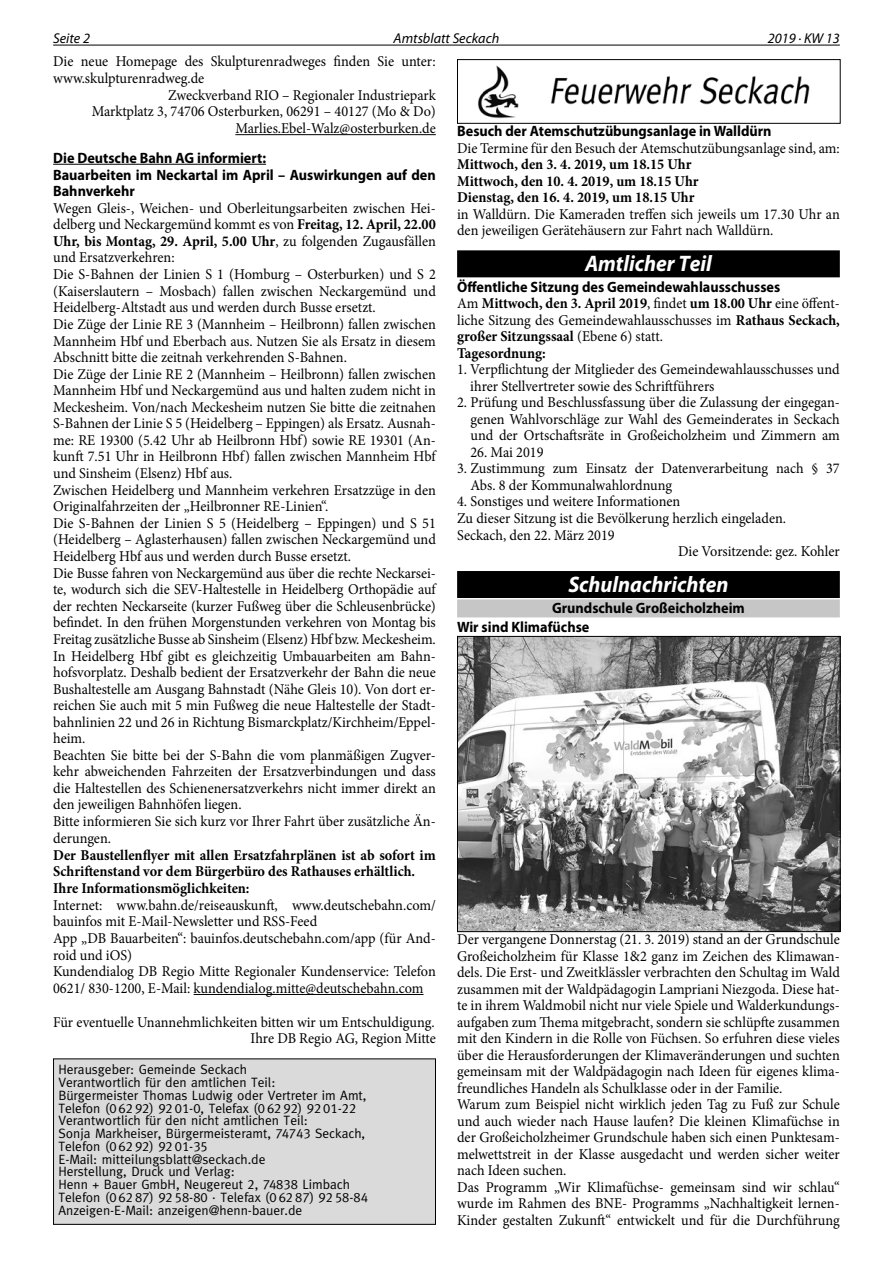
<style>
.page{position:relative;width:893px;height:1263px;background:#fff}
.page>*{position:absolute;margin:0;border:0;box-sizing:border-box;transform-origin:0 0}
.t1{font:italic 700 22.5px "Myriad Pro";color:#fff;scale:.95 1}
.t2{font:15px/16.5px "Minion Pro";color:#000;scale:.95 1}
.t3{font:700 15px/16.5px "Minion Pro";color:#000;scale:.95 1}
.t4{font:700 15px/16.6px "Myriad Pro";color:#000;scale:.95 1}
.t5{font:italic 14.25px "Myriad Pro";color:#000}
.t6{font:13.5px/12.8px "Meta";color:#000}
.t7{font:13.5px "Meta Caps";color:#000}
.s1{font-weight:700}
.s2{font-weight:400}
.s3{font-family:"Meta"}
.s4{font-family:"Meta Caps"}
</style>
<div class="page">
<hr style="left:53px;top:45px;width:787px;height:1px;background:#000">
<hr style="left:235px;top:134px;width:201px;height:1px;background:#000">
<hr style="left:53px;top:164px;width:213px;height:1px;background:#000">
<hr style="left:194px;top:994px;width:230px;height:1px;background:#000">
<div style="left:457px;top:250px;width:383px;height:27px;background:#000"></div>
<div style="left:457px;top:571px;width:383px;height:27px;background:#000"></div>
<div style="left:457px;top:599px;width:383px;height:18px;background:#c6c6c6"></div>
<img style="left:478px;top:65px;width:332px;height:53px">
<div style="left:457px;top:59px;width:384px;height:65px;border:1px solid #000"></div>
<img style="left:459px;top:638px;width:380px;height:292px">
<div style="left:457px;top:636px;width:384px;height:296px;border:1px solid #000"></div>
<div style="left:54px;top:1059px;width:381px;height:165px;background:#dadada"></div>
<div style="left:53px;top:1058px;width:383px;height:167px;border:1px solid #000"></div>
<p class="t5" style="left:53px;top:29px;width:38px">Seite 2</p>
<p class="t5" style="left:394px;top:29px;width:107px">Amtsblatt Seckach</p>
<p class="t5" style="left:768px;top:29px;width:74px">2019 · KW 13</p>
<p class="t2" style="left:53px;top:53px;width:404px">Die neue Homepage des Skulpturenradweges finden Sie unter:</p>
<p class="t2" style="left:53px;top:70px;width:161px">www.skulpturenradweg.de</p>
<p class="t2" style="left:168px;top:87px;width:283px">Zweckverband RIO – Regionaler Industriepark</p>
<p class="t2" style="left:92px;top:103px;width:364px">Marktplatz 3, 74706 Osterburken, 06291 – 40127 (Mo &amp; Do)</p>
<p class="t2" style="left:235px;top:120px;width:213px">Marlies.Ebel-Walz@osterburken.de</p>
<p class="t4" style="left:53px;top:149px;width:404px">Die Deutsche Bahn AG informiert:<br>Bauarbeiten im Neckartal im April – Auswirkungen auf den<br>Bahnverkehr</p>
<p class="t2" style="left:53px;top:200px;width:404px">Wegen Gleis-, Weichen- und Oberleitungsarbeiten zwischen Hei&shy;delberg und Neckargemünd kommt es von <span class="s1">Freitag, 12. April, 22.00<br>Uhr, bis Montag, 29. April, 5.00 Uhr</span>, zu folgenden Zugausfällen und Ersatzverkehren:<br>Die S-Bahnen der Linien S 1 (Homburg – Osterburken) und S 2 (Kaiserslautern – Mosbach) fallen zwischen Neckargemünd und Heidelberg-Altstadt aus und werden durch Busse ersetzt.<br>Die Züge der Linie RE 3 (Mannheim – Heilbronn) fallen zwischen Mannheim Hbf und Eberbach aus. Nutzen Sie als Ersatz in diesem Abschnitt bitte die zeitnah verkehrenden S-Bahnen.<br>Die Züge der Linie RE 2 (Mannheim – Heilbronn) fallen zwischen Mannheim Hbf und Neckargemünd aus und halten zudem nicht in Meckesheim. Von/nach Meckesheim nutzen Sie bitte die zeitnahen S-Bahnen der Linie S 5 (Heidelberg – Eppingen) als Ersatz. Ausnah&shy;me: RE 19300 (5.42 Uhr ab Heilbronn Hbf) sowie RE 19301 (An&shy;kunft 7.51 Uhr in Heilbronn Hbf) fallen zwischen Mannheim Hbf und Sinsheim (Elsenz) Hbf aus.<br>Zwischen Heidelberg und Mannheim verkehren Ersatzzüge in den Originalfahrzeiten der „Heilbronner RE-Linien“.<br>Die S-Bahnen der Linien S 5 (Heidelberg – Eppingen) und S 51 (Heidelberg – Aglasterhausen) fallen zwischen Neckargemünd und Heidelberg Hbf aus und werden durch Busse ersetzt.<br>Die Busse fahren von Neckargemünd aus über die rechte Neckarsei&shy;te, wodurch sich die SEV-Haltestelle in Heidelberg Orthopädie auf der rechten Neckarseite (kurzer Fußweg über die Schleusenbrücke) befindet. In den frühen Morgenstunden verkehren von Montag bis Freitag zusätzliche Busse ab Sinsheim (Elsenz) Hbf bzw. Meckesheim.<br>In Heidelberg Hbf gibt es gleichzeitig Umbauarbeiten am Bahn&shy;hofsvorplatz. Deshalb bedient der Ersatzverkehr der Bahn die neue Bushaltestelle am Ausgang Bahnstadt (Nähe Gleis 10). Von dort er&shy;reichen Sie auch mit 5 min Fußweg die neue Haltestelle der Stadt&shy;bahnlinien 22 und 26 in Richtung Bismarckplatz/Kirchheim/Eppel&shy;heim.<br>Beachten Sie bitte bei der S-Bahn die vom planmäßigen Zugver&shy;kehr abweichenden Fahrzeiten der Ersatzverbindungen und dass die Haltestellen des Schienenersatzverkehrs nicht immer direkt an den jeweiligen Bahnhöfen liegen.<br>Bitte informieren Sie sich kurz vor Ihrer Fahrt über zusätzliche Än&shy;derungen.</p>
<p class="t3" style="left:53px;top:846px;width:404px">Der Baustellenflyer mit allen Ersatzfahrplänen ist ab sofort im<br>Schriftenstand vor dem Bürgerbüro des Rathauses erhältlich.<br>Ihre Informationsmöglichkeiten:</p>
<p class="t2" style="left:53px;top:897px;width:404px">Internet: www.bahn.de/reiseauskunft, www.deutschebahn.com/ bauinfos mit E-Mail-Newsletter und RSS-Feed<br>App „DB Bauarbeiten“: bauinfos.deutschebahn.com/app (für And&shy;roid und iOS)<br>Kundendialog DB Regio Mitte Regionaler Kundenservice: Telefon 0621/ 830-1200, E-Mail: kundendialog.mitte@deutschebahn.com</p>
<p class="t2" style="left:53px;top:1013px;width:404px;text-align:right">Für eventuelle Unannehmlichkeiten bitten wir um Entschuldigung.<br>Ihre DB Regio AG, Region Mitte</p>
<p class="t4" style="left:457px;top:122px;width:333px">Besuch der Atemschutzübungsanlage in Walldürn</p>
<p class="t2" style="left:457px;top:140px;width:404px">Die Termine für den Besuch der Atemschutzübungsanlage sind, am:</p>
<p class="t3" style="left:457px;top:156px;width:256px">Mittwoch, den 3. 4. 2019, um 18.15 Uhr<br>Mittwoch, den 10. 4. 2019, um 18.15 Uhr<br>Dienstag, den 16. 4. 2019, um 18.15 Uhr</p>
<p class="t2" style="left:457px;top:206px;width:404px">in Walldürn. Die Kameraden treffen sich jeweils um 17.30 Uhr an den jeweiligen Gerätehäusern zur Fahrt nach Walldürn.</p>
<h1 class="t1" style="left:585px;top:249px;width:135px">Amtlicher Teil</h1>
<p class="t4" style="left:457px;top:278px;width:342px">Öffentliche Sitzung des Gemeindewahlausschusses</p>
<p class="t3" style="left:457px;top:295px;width:404px"><span class="s2">Am</span> Mittwoch, den 3. April 2019<span class="s2">, findet</span> um 18.00 Uhr <span class="s2">eine öffent&shy;liche Sitzung des Gemeindewahlausschusses im</span> Rathaus Seckach, großer Sitzungssaal <span class="s2">(Ebene 6) statt.<br></span>Tagesordnung:</p>
<p class="t2" style="left:470px;top:361px;width:390px;text-indent:-13px">1. Verpflichtung der Mitglieder des Gemeindewahlausschusses und ihrer Stellvertreter sowie des Schriftführers</p>
<p class="t2" style="left:470px;top:394px;width:390px;text-align:justify;text-indent:-13px">2. Prüfung und Beschlussfassung über die Zulassung der eingegan&shy;genen Wahlvorschläge zur Wahl des Gemeinderates in Seckach und der Ortschaftsräte in Großeicholzheim und Zimmern am</p>
<p class="t2" style="left:470px;top:444px;width:79px">26. Mai 2019</p>
<p class="t2" style="left:470px;top:460px;width:390px;text-indent:-13px">3. Zustimmung zum Einsatz der Datenverarbeitung nach § 37<br>Abs. 8 der Kommunalwahlordnung</p>
<p class="t2" style="left:457px;top:493px;width:236px">4. Sonstiges und weitere Informationen</p>
<p class="t2" style="left:457px;top:510px;width:348px">Zu dieser Sitzung ist die Bevölkerung herzlich eingeladen.</p>
<p class="t2" style="left:457px;top:527px;width:167px">Seckach, den 22. März 2019</p>
<p class="t2" style="left:678px;top:543px;width:172px">Die Vorsitzende: gez. Kohler</p>
<h1 class="t1" style="left:568px;top:570px;width:170px">Schulnachrichten</h1>
<p class="t4" style="left:457px;top:598px;width:304px;line-height:18.6px;text-indent:95px">Grundschule Großeicholzheim<br>Wir sind Klimafüchse</p>
<p class="t2" style="left:457px;top:931px;width:404px">Der vergangene Donnerstag (21. 3. 2019) stand an der Grundschule Großeicholzheim für Klasse 1&amp;2 ganz im Zeichen des Klimawan&shy;dels. Die Erst- und Zweitklässler verbrachten den Schultag im Wald zusammen mit der Waldpädagogin Lampriani Niezgoda. Diese hat&shy;te in ihrem Waldmobil nicht nur viele Spiele und Walderkundungs&shy;aufgaben zum Thema mitgebracht, sondern sie schlüpfte zusammen mit den Kindern in die Rolle von Füchsen. So erfuhren diese vieles über die Herausforderungen der Klimaveränderungen und suchten gemeinsam mit der Waldpädagogin nach Ideen für eigenes klima&shy;freundliches Handeln als Schulklasse oder in der Familie.<br>Warum zum Beispiel nicht wirklich jeden Tag zu Fuß zur Schule und auch wieder nach Hause laufen? Die kleinen Klimafüchse in der Großeicholzheimer Grundschule haben sich einen Punktesam&shy;melwettstreit in der Klasse ausgedacht und werden sicher weiter nach Ideen suchen.<br>Das Programm „Wir Klimafüchse- gemeinsam sind wir schlau“ wurde im Rahmen des BNE- Programms „Nachhaltigkeit lernen-Kinder gestalten Zukunft“ entwickelt und für die Durchführung</p>
<p class="t6" style="left:58px;top:1063px;width:310px">Herausgeber: Gemeinde Seckach<br>Verantwortlich für den amtlichen Teil:<br>Bürgermeister Thomas Ludwig oder Vertreter im Amt,</p>
<p class="t7" style="left:58px;top:1100px;width:299px"><span class="s3">Telefon (</span>0 62 92<span class="s3">)</span> 92 01-0<span class="s3">, Telefax (</span>0 62 92<span class="s3">)</span> 92 01-22</p>
<p class="t6" style="left:58px;top:1114px;width:308px">Verantwortlich für den nicht amtlichen Teil:<br>Sonja Markheiser, Bürgermeisteramt, <span class="s4">74743</span> Seckach,</p>
<p class="t7" style="left:58px;top:1138px;width:151px"><span class="s3">Telefon (</span>0 62 92<span class="s3">)</span> 92 01-35</p>
<p class="t6" style="left:58px;top:1152px;width:293px">E-Mail: mitteilungsblatt@seckach.de<br>Herstellung, Druck und Verlag:<br>Henn + Bauer GmbH, Neugereut <span class="s4">2</span>, <span class="s4">74838</span> Limbach</p>
<p class="t7" style="left:58px;top:1189px;width:311px"><span class="s3">Telefon (</span>0 62 87<span class="s3">)</span> 92 58-80 <span class="s3">· Telefax (</span>0 62 87<span class="s3">)</span> 92 58-84</p>
<p class="t6" style="left:58px;top:1203px;width:245px">Anzeigen-E-Mail: anzeigen@henn-bauer.de</p>
</div>
